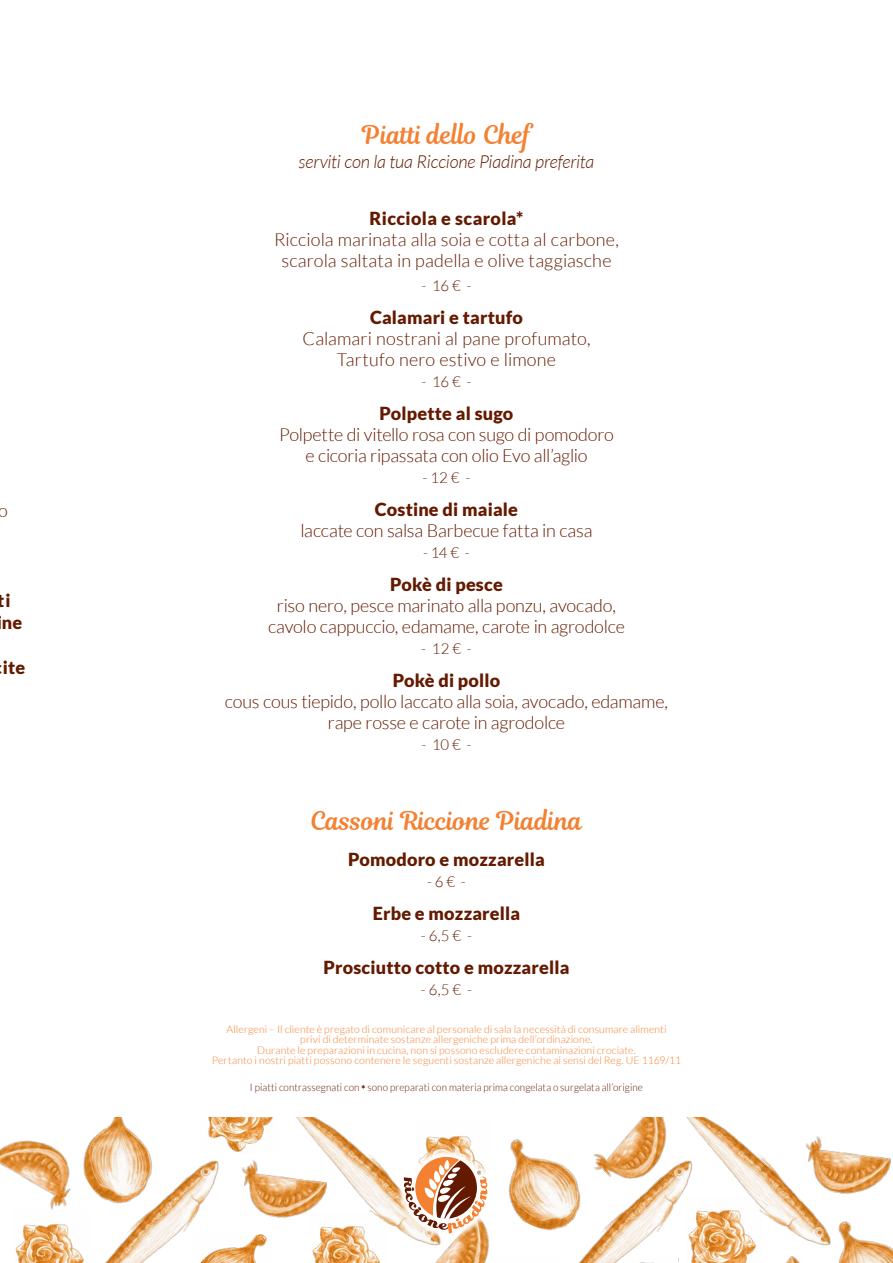
<style>
.page{position:relative;width:893px;height:1263px;background:#fff}
.page>*{position:absolute;margin:0;border:0;box-sizing:border-box;transform-origin:0 0}
.t1{font:25.5px "Magnolia Script";color:#f48031;scale:.95 1}
.t2{font:300 18px/21px "Lato";letter-spacing:-.01em;color:#641a00;text-align:center}
.t3{font:900 18px "Lato";letter-spacing:.01em;color:#641a00}
.t4{font:300 18px/21px "Lato";letter-spacing:.01em;color:#641a00;text-align:center}
.t5{font:italic 300 18px "Lato";letter-spacing:-.015em;color:#641a00}
.t6{font:300 15px "Lato";letter-spacing:-.025em;color:#641a00}
.t7{font:300 10.5px/10.5px "Lato";letter-spacing:.01em;color:#f48031;text-align:center}
.t8{font:300 10.5px "Lato";letter-spacing:.01em;color:#641a00;scale:.94 1}
.s1{font-weight:900}
</style>
<div class="page">
<img style="left:208px;top:1117px;width:33px;height:29px">
<img style="left:15px;top:1226px;width:13px;height:37px">
<img style="left:454px;top:1136px;width:17px;height:6px">
<img style="left:28px;top:1160px;width:191px;height:103px">
<img style="left:579px;top:1205px;width:52px;height:58px">
<img style="left:241px;top:1117px;width:213px;height:146px">
<img style="left:631px;top:1117px;width:184px;height:146px">
<img style="left:191px;top:1232px;width:79px;height:31px">
<img style="left:508px;top:1139px;width:93px;height:102px">
<img style="left:811px;top:1214px;width:82px;height:49px">
<img style="left:599px;top:1258px;width:79px;height:5px">
<img style="left:94px;top:1117px;width:84px;height:102px">
<img style="left:229px;top:1146px;width:103px;height:80px">
<img style="left:0;top:1137px;width:94px;height:89px">
<img style="left:793px;top:1122px;width:98px;height:80px">
<img style="left:398px;top:1199px;width:111px;height:64px">
<img style="left:714px;top:1239px;width:112px;height:24px">
<img style="left:575px;top:1117px;width:111px;height:85px">
<img style="left:390px;top:1142px;width:112px;height:105px">
<svg style="left:404px;top:1157px;width:84px;height:76px"></svg>
<p class="t2" style="left:-1px;top:500px;width:11px">o</p>
<p class="t3" style="left:-2px;top:589px;width:14px">ti</p>
<p class="t3" style="left:2px;top:612px;width:22px">ne</p>
<p class="t3" style="left:3px;top:657px;width:24px">ite</p>
<p class="t1" style="left:362px;top:116px;width:179px">Piatti dello Chef</p>
<p class="t5" style="left:299px;top:152px;width:297px">serviti con la tua Riccione Piadina preferita</p>
<p class="t3" style="left:370px;top:208px;width:155px">Ricciola e scarola*</p>
<p class="t2" style="left:274px;top:229px;width:346px">Ricciola marinata alla soia e cotta al carbone,</p>
<p class="t2" style="left:281px;top:250px;width:332px">scarola saltata in padella e olive taggiasche</p>
<p class="t6" style="left:421px;top:278px;width:52px">- 16 € -</p>
<p class="t3" style="left:370px;top:307px;width:154px">Calamari e tartufo</p>
<p class="t4" style="left:302px;top:328px;width:290px">Calamari nostrani al pane profumato,<br>Tartufo nero estivo e limone</p>
<p class="t6" style="left:421px;top:374px;width:52px">- 16 € -</p>
<p class="t3" style="left:380px;top:403px;width:135px">Polpette al sugo</p>
<p class="t2" style="left:279px;top:424px;width:336px">Polpette di vitello rosa con sugo di pomodoro e cicoria ripassata con olio Evo all’aglio</p>
<p class="t6" style="left:423px;top:470px;width:49px">- 12 € -</p>
<p class="t3" style="left:375px;top:499px;width:145px">Costine di maiale</p>
<p class="t2" style="left:301px;top:520px;width:293px">laccate con salsa Barbecue fatta in casa</p>
<p class="t6" style="left:423px;top:545px;width:48px">- 14 € -</p>
<p class="t3" style="left:390px;top:574px;width:114px">Pokè di pesce</p>
<p class="t2" style="left:268px;top:595px;width:358px">riso nero, pesce marinato alla ponzu, avocado, cavolo cappuccio, edamame, carote in agrodolce</p>
<p class="t6" style="left:421px;top:641px;width:52px">- 12 € -</p>
<p class="t3" style="left:393px;top:670px;width:109px">Pokè di pollo</p>
<p class="t2" style="left:225px;top:691px;width:445px">cous cous tiepido, pollo laccato alla soia, avocado, edamame, rape rosse e carote in agrodolce</p>
<p class="t6" style="left:421px;top:737px;width:52px">- 10 € -</p>
<p class="t1" style="left:311px;top:802px;width:287px">Cassoni Riccione Piadina</p>
<p class="t3" style="left:348px;top:848px;width:198px">Pomodoro e mozzarella</p>
<p class="t6" style="left:427px;top:873px;width:40px">- 6 € -</p>
<p class="t3" style="left:373px;top:902px;width:149px">Erbe e mozzarella</p>
<p class="t6" style="left:421px;top:927px;width:53px">- 6,5 € -</p>
<p class="t3" style="left:324px;top:956px;width:247px">Prosciutto cotto e mozzarella</p>
<p class="t6" style="left:421px;top:981px;width:53px">- 6,5 € -</p>
<p class="t7" style="left:212px;top:1024px;width:471px">Allergeni – Il cliente è pregato di comunicare al personale di sala la necessità di consumare alimenti<br>privi di determinate sostanze allergeniche prima dell’ordinazione.<br>Durante le preparazioni in cucina, non si possono escludere contaminazioni crociate.<br>Pertanto i nostri piatti possono contenere le seguenti sostanze allergeniche ai sensi del Reg. UE 1169/11</p>
<p class="t8" style="left:250px;top:1082px;width:420px">I piatti contrassegnati con <span class="s1">*</span> sono preparati con materia prima congelata o surgelata all’origine</p>
</div>
